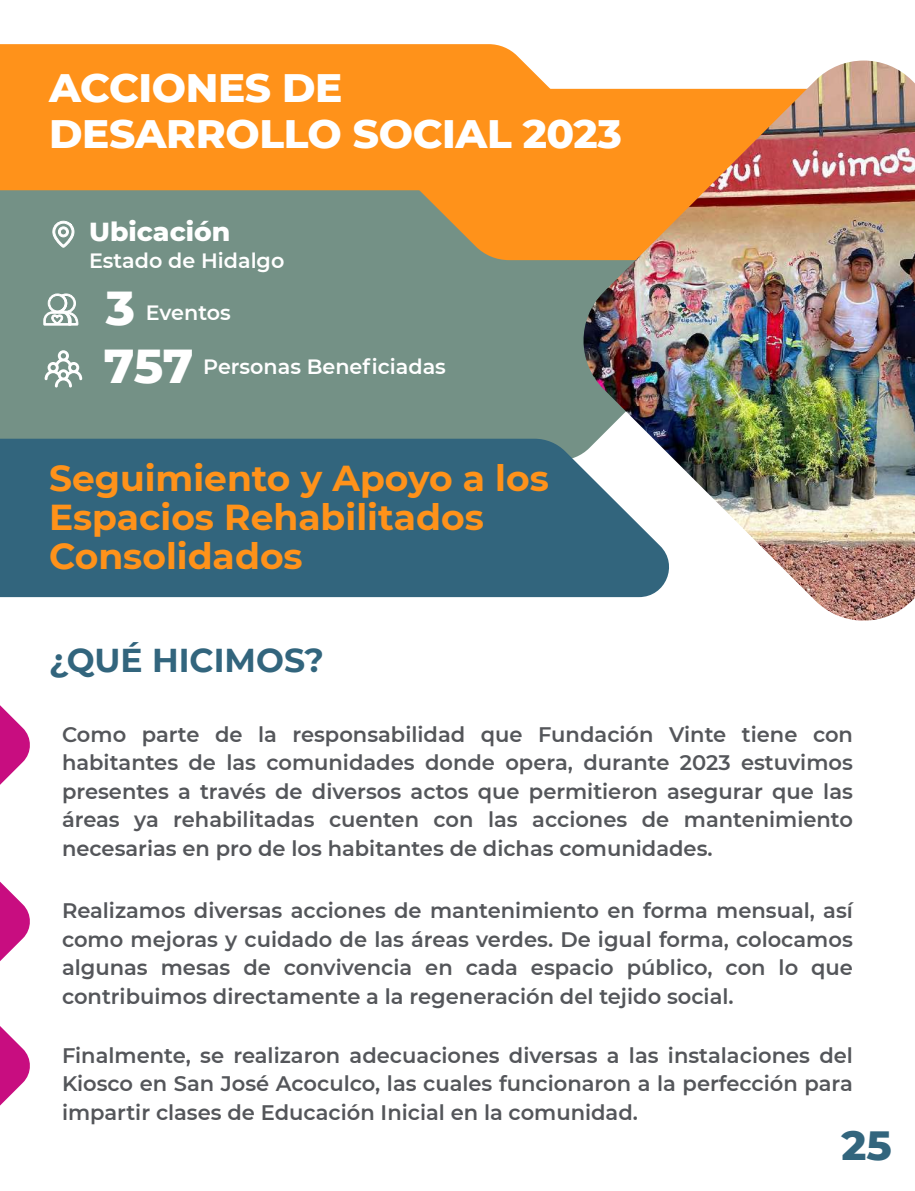
<style>
.page{position:relative;width:915px;height:1191px;background:#fff}
.page>*{position:absolute;margin:0;border:0;box-sizing:border-box;transform-origin:0 0}
.t1{font:800 48.6px "Montserrat";color:#fff}
.t2{font:800 41.7px "Montserrat";color:#32657d}
.t3{font:800 40.5px/45.6px "Montserrat";letter-spacing:-.01em;color:#fff}
.t4{font:700 36px/39px "Montserrat";color:#ff921a}
.t5{font:700 33px "Montserrat";color:#32657d}
.t6{font:800 26.55px "Montserrat";color:#fff}
.t7{font:600 21px/28.5px "Montserrat";color:#54565a;text-align:justify}
.t8{font:600 20.7px "Montserrat";color:#fff}
</style>
<div class="page">
<div style="left:0;top:157px;width:557px;height:303px;background:#749186"></div>
<svg style="left:52px;top:221px;width:23px;height:27px"></svg>
<svg style="left:45px;top:350px;width:37px;height:37px"></svg>
<svg style="left:381px;top:260px;width:195px;height:179px"></svg>
<div style="left:0;top:44px;width:576px;height:146px;background:#ff921a"></div>
<svg style="left:352px;top:89px;width:224px;height:171px;fill:#ff921a"></svg>
<img style="left:576px;top:61px;width:338px;height:560px">
<svg style="left:0;top:439px;width:679px;height:158px;fill:#32657d"></svg>
<svg style="left:0;top:705px;width:30px;height:80px"></svg>
<svg style="left:0;top:881px;width:30px;height:80px"></svg>
<svg style="left:0;top:1026px;width:30px;height:79px"></svg>
<svg style="left:43px;top:293px;width:35px;height:33px"></svg>
<h3 class="t3" style="left:49px;top:63px;width:574px">ACCIONES DE<br>DESARROLLO SOCIAL 2023</h3>
<p class="t6" style="left:89px;top:212px;width:143px">Ubicación</p>
<p class="t8" style="left:89px;top:245px;width:197px">Estado de Hidalgo</p>
<h1 class="t1" style="left:106px;top:272px;width:31px">3</h1>
<p class="t8" style="left:146px;top:298px;width:86px">Eventos</p>
<p class="t8" style="left:203px;top:352px;width:244px">Personas Beneficiadas</p>
<h1 class="t1" style="left:104px;top:330px;width:91px">757</h1>
<h3 class="t4" style="left:49px;top:456px;width:501px">Seguimiento y Apoyo a los<br>Espacios Rehabilitados<br>Consolidados</h3>
<h3 class="t5" style="left:49px;top:636px;width:276px">¿QUÉ HICIMOS?</h3>
<p class="t7" style="left:62px;top:719px;width:792px">Como parte de la responsabilidad que Fundación Vinte tiene con habitantes de las comunidades donde opera, durante 2023 estuvimos presentes a través de diversos actos que permitieron asegurar que las áreas ya rehabilitadas cuenten con las acciones de mantenimiento necesarias en pro de los habitantes de dichas comunidades.</p>
<p class="t7" style="left:62px;top:895px;width:792px">Realizamos diversas acciones de mantenimiento en forma mensual, así como mejoras y cuidado de las áreas verdes. De igual forma, colocamos algunas mesas de convivencia en cada espacio público, con lo que contribuimos directamente a la regeneración del tejido social.</p>
<p class="t7" style="left:62px;top:1040px;width:792px">Finalmente, se realizaron adecuaciones diversas a las instalaciones del Kiosco en San José Acoculco, las cuales funcionaron a la perfección para impartir clases de Educación Inicial en la comunidad.</p>
<h2 class="t2" style="left:841px;top:1114px;width:52px">25</h2>
</div>
